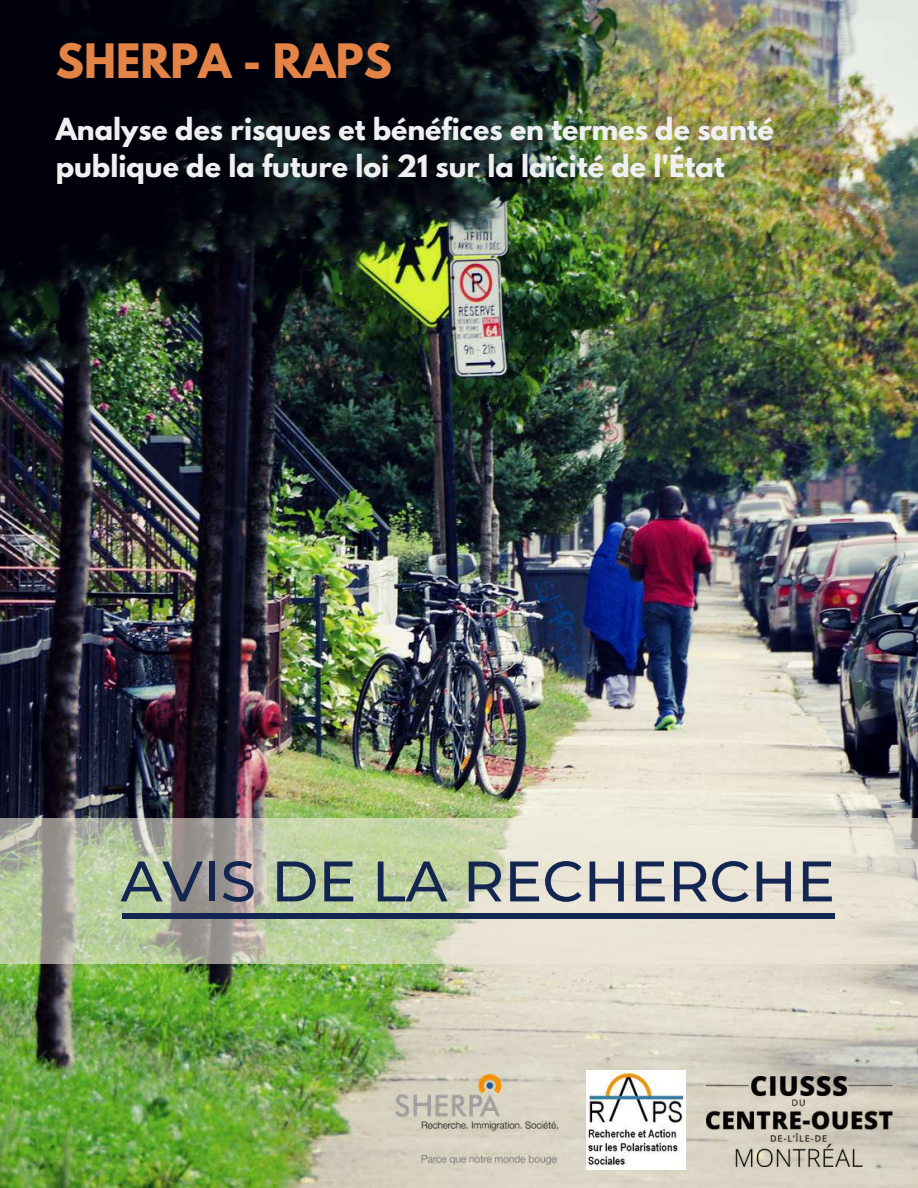
<style>
.page{position:relative;width:918px;height:1188px;background:#fff}
.page>*{position:absolute;margin:0;border:0;box-sizing:border-box;transform-origin:0 0}
.t1{font:500 57px "Montserrat";color:#132652}
.t2{font:700 42px "League Spartan";color:#e48346}
.t3{font:700 27px/37.5px "League Spartan";color:#eff0f2}
</style>
<div class="page">
<img style="left:0;top:0;width:918px;height:1188px">
<img style="left:396px;top:1074px;width:162px;height:90px">
<img style="left:586px;top:1070px;width:99px;height:99px">
<img style="left:706px;top:1076px;width:188px;height:90px">
<svg style="left:0;top:819px;width:918px;height:145px;background:#ced2b9"></svg>
<div style="left:122px;top:913px;width:712px;height:6px;background:#132652"></div>
<h2 class="t2" style="left:56px;top:40px;width:338px">SHERPA - RAPS</h2>
<p class="t3" style="left:56px;top:114px;width:720px">Analyse des risques et bénéfices en termes de santé publique de la future loi 21 sur la laïcité de l'État</p>
<h1 class="t1" style="left:121px;top:846px;width:716px">AVIS DE LA RECHERCHE</h1>
</div>
